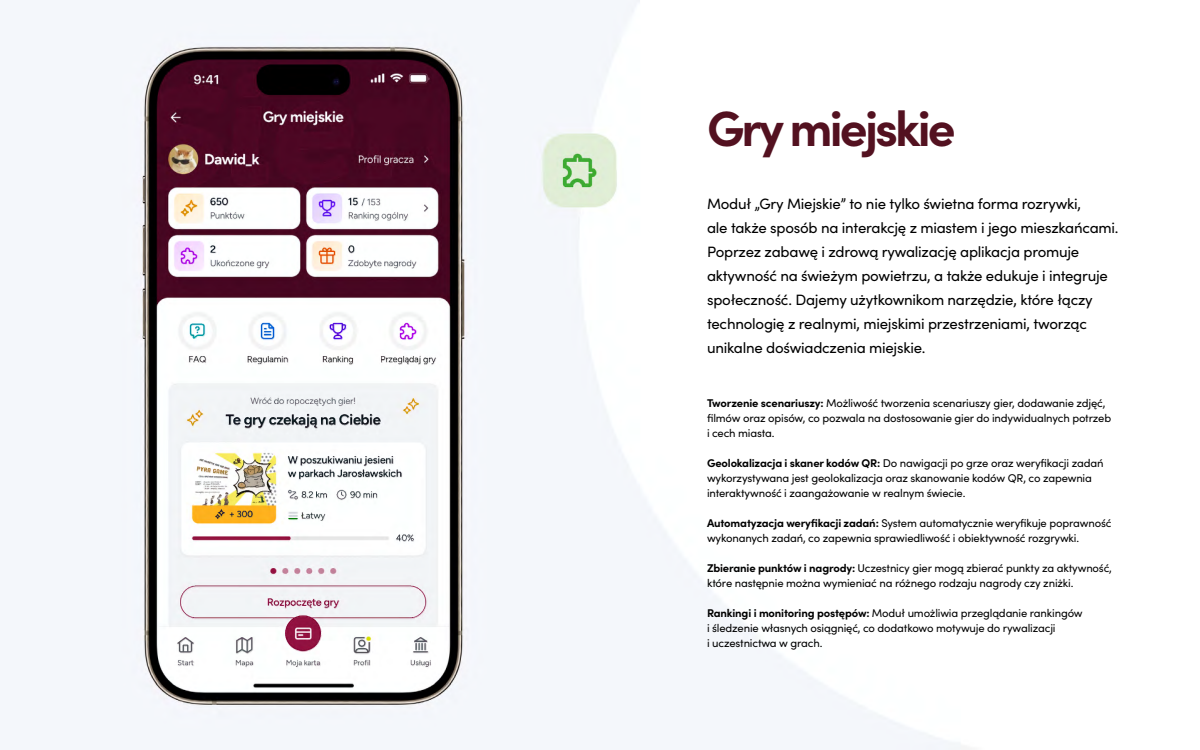
<style>
.page{position:relative;width:1200px;height:750px;background:#fff}
.page>*{position:absolute;margin:0;border:0;box-sizing:border-box;transform-origin:0 0}
.t1{font:700 49.5px "Sofia Pro";letter-spacing:-.06em;color:#531120}
.t2{font:15px/24px "Sofia Pro";letter-spacing:-.015em;color:#000}
.t3{font:11.25px/15px "Sofia Pro";letter-spacing:-.015em;color:#000}
.s1{font-weight:700}
</style>
<div class="page">
<img style="left:0;top:0;width:961px;height:750px">
<h1 class="t1" style="left:707px;top:90px;width:250px">Gry miejskie</h1>
<p class="t2" style="left:707px;top:191px;width:413px">Moduł „Gry Miejskie” to nie tylko świetna forma rozrywki,<br>ale także sposób na interakcję z miastem i jego mieszkańcami.<br>Poprzez zabawę i zdrową rywalizację aplikacja promuje aktywność na świeżym powietrzu, a także edukuje i integruje społeczność. Dajemy użytkownikom narzędzie, które łączy technologię z realnymi, miejskimi przestrzeniami, tworząc unikalne doświadczenia miejskie.</p>
<p class="t3" style="left:707px;top:395px;width:406px"><span class="s1">Tworzenie scenariuszy:</span> Możliwość tworzenia scenariuszy gier, dodawanie zdjęć, filmów oraz opisów, co pozwala na dostosowanie gier do indywidualnych potrzeb i cech miasta.</p>
<p class="t3" style="left:707px;top:455px;width:398px"><span class="s1">Geolokalizacja i skaner kodów QR:</span> Do nawigacji po grze oraz weryfikacji zadań wykorzystywana jest geolokalizacja oraz skanowanie kodów QR, co zapewnia interaktywność i zaangażowanie w realnym świecie.</p>
<p class="t3" style="left:707px;top:515px;width:406px"><span class="s1">Automatyzacja weryfikacji zadań:</span> System automatycznie weryfikuje poprawność wykonanych zadań, co zapewnia sprawiedliwość i obiektywność rozgrywki.</p>
<p class="t3" style="left:707px;top:560px;width:406px"><span class="s1">Zbieranie punktów i nagrody:</span> Uczestnicy gier mogą zbierać punkty za aktywność, które następnie można wymieniać na różnego rodzaju nagrody czy zniżki.</p>
<p class="t3" style="left:707px;top:605px;width:377px"><span class="s1">Rankingi i monitoring postępów:</span> Moduł umożliwia przeglądanie rankingów i śledzenie własnych osiągnięć, co dodatkowo motywuje do rywalizacji<br>i uczestnictwa w grach.</p>
</div>
